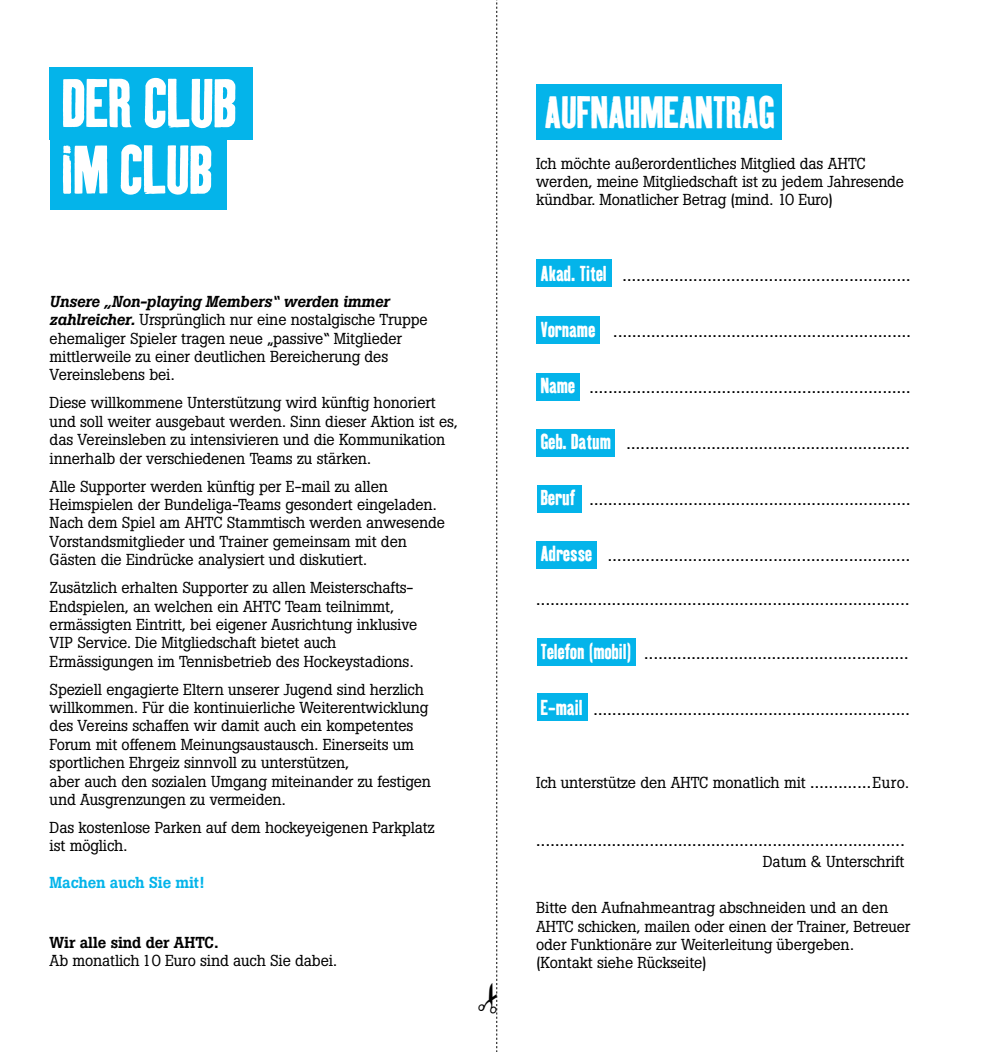
<style>
.page{position:relative;width:993px;height:1052px;background:#fff}
.page>*{position:absolute;margin:0;border:0;box-sizing:border-box;transform-origin:0 0}
.t1{font:66.5px/66.5px "Kipp No 1";letter-spacing:-.03em;color:#fff}
.t2{font:43.93px "Kipp No 1";letter-spacing:-.025em;color:#fff}
.t3{font:17.5px "Boton";color:#000}
.t4{font:15.75px/18.4px "Boton";letter-spacing:-.01em;color:#000}
.t5{font:500 15.75px "Boton";letter-spacing:-.01em;color:#000}
.t6{font:500 15.75px "Boton";letter-spacing:-.01em;color:#04b4ea}
.s1{font-weight:500;font-style:italic}
.s2{font-family:"Kipp No 1";font-size:21px;color:#fff}
.s3{font-size:17.5px}
</style>
<div class="page">
<div style="left:536px;top:84px;width:245px;height:56px;background:#04b4ea"></div>
<div style="left:50px;top:67px;width:203px;height:73px;background:#04b4ea"></div>
<div style="left:50px;top:137px;width:176px;height:73px;background:#04b4ea"></div>
<div style="left:536px;top:260px;width:75px;height:27px;background:#04b4ea"></div>
<div style="left:536px;top:317px;width:64px;height:27px;background:#04b4ea"></div>
<div style="left:536px;top:373px;width:44px;height:27px;background:#04b4ea"></div>
<div style="left:536px;top:430px;width:79px;height:27px;background:#04b4ea"></div>
<div style="left:536px;top:486px;width:45px;height:27px;background:#04b4ea"></div>
<div style="left:536px;top:542px;width:60px;height:27px;background:#04b4ea"></div>
<div style="left:536px;top:639px;width:99px;height:27px;background:#04b4ea"></div>
<div style="left:536px;top:694px;width:51px;height:27px;background:#04b4ea"></div>
<svg style="left:496px;top:0;width:2px;height:1052px"></svg>
<h1 class="t1" style="left:61px;top:69px;width:178px">DER CLUB<br>IM CLUB</h1>
<p class="t4" style="left:50px;top:292px;width:379px"><span class="s1">Unsere „Non-playing Members“ werden immer zahlreicher.</span> Ursprünglich nur eine nostalgische Truppe ehemaliger Spieler tragen neue „passive“ Mitglieder mittlerweile zu einer deutlichen Bereicherung des Vereinslebens bei.</p>
<p class="t4" style="left:50px;top:394px;width:409px">Diese willkommene Unterstützung wird künftig honoriert und soll weiter ausgebaut werden. Sinn dieser Aktion ist es, das Vereinsleben zu intensivieren und die Kommunikation innerhalb der verschiedenen Teams zu stärken.</p>
<p class="t4" style="left:50px;top:477px;width:397px">Alle Supporter werden künftig per E-mail zu allen Heimspielen der Bundeliga-Teams gesondert eingeladen.<br>Nach dem Spiel am AHTC Stammtisch werden anwesende Vorstandsmitglieder und Trainer gemeinsam mit den Gästen die Eindrücke analysiert und diskutiert.</p>
<p class="t4" style="left:50px;top:578px;width:369px">Zusätzlich erhalten Supporter zu allen Meisterschafts-Endspielen, an welchen ein AHTC Team teilnimmt, ermässigten Eintritt, bei eigener Ausrichtung inklusive VIP Service. Die Mitgliedschaft bietet auch Ermässigungen im Tennisbetrieb des Hockeystadions.</p>
<p class="t4" style="left:50px;top:680px;width:383px">Speziell engagierte Eltern unserer Jugend sind herzlich willkommen. Für die kontinuierliche Weiterentwicklung des Vereins schaffen wir damit auch ein kompetentes Forum mit offenem Meinungsaustausch. Einerseits um sportlichen Ehrgeiz sinnvoll zu unterstützen,<br>aber auch den sozialen Umgang miteinander zu festigen und Ausgrenzungen zu vermeiden.</p>
<p class="t4" style="left:50px;top:818px;width:386px">Das kostenlose Parken auf dem hockeyeigenen Parkplatz ist möglich.</p>
<p class="t6" style="left:50px;top:873px;width:156px">Machen auch Sie mit!</p>
<p class="t5" style="left:50px;top:933px;width:171px">Wir alle sind der AHTC.</p>
<p class="t4" style="left:50px;top:951px;width:289px">Ab monatlich 10 Euro sind auch Sie dabei.</p>
<h2 class="t2" style="left:544px;top:85px;width:232px">AUFNAHMEANTRAG</h2>
<p class="t4" style="left:536px;top:154px;width:369px">Ich möchte außerordentliches Mitglied das AHTC werden, meine Mitgliedschaft ist zu jedem Jahresende kündbar. Monatlicher Betrag (mind. 10 Euro)</p>
<p class="t3" style="left:540px;top:265px;width:371px"><span class="s2">Akad. Titel</span> .............................................................</p>
<p class="t3" style="left:540px;top:321px;width:372px"><span class="s2">Vorname</span> ...............................................................</p>
<p class="t3" style="left:540px;top:377px;width:371px"><span class="s2">Name</span> ....................................................................</p>
<p class="t3" style="left:540px;top:433px;width:371px"><span class="s2">Geb. Datum</span> ............................................................</p>
<p class="t3" style="left:540px;top:489px;width:371px"><span class="s2">Beruf</span> ....................................................................</p>
<p class="t3" style="left:540px;top:545px;width:371px"><span class="s2">Adresse</span> ................................................................</p>
<p class="t3" style="left:536px;top:588px;width:374px">...............................................................................</p>
<p class="t3" style="left:540px;top:643px;width:369px"><span class="s2">Telefon (mobil)</span> ........................................................</p>
<p class="t3" style="left:540px;top:699px;width:371px"><span class="s2">E-mail</span> ...................................................................</p>
<p class="t4" style="left:536px;top:773px;width:374px">Ich unterstütze den AHTC monatlich mit <span class="s3">.............</span>Euro.</p>
<p class="t3" style="left:536px;top:829px;width:370px">..............................................................................</p>
<p class="t4" style="left:762px;top:852px;width:143px">Datum &amp; Unterschrift</p>
<p class="t4" style="left:536px;top:898px;width:375px">Bitte den Aufnahmeantrag abschneiden und an den AHTC schicken, mailen oder einen der Trainer, Betreuer oder Funktionäre zur Weiterleitung übergeben. (Kontakt siehe Rückseite)</p>
</div>
